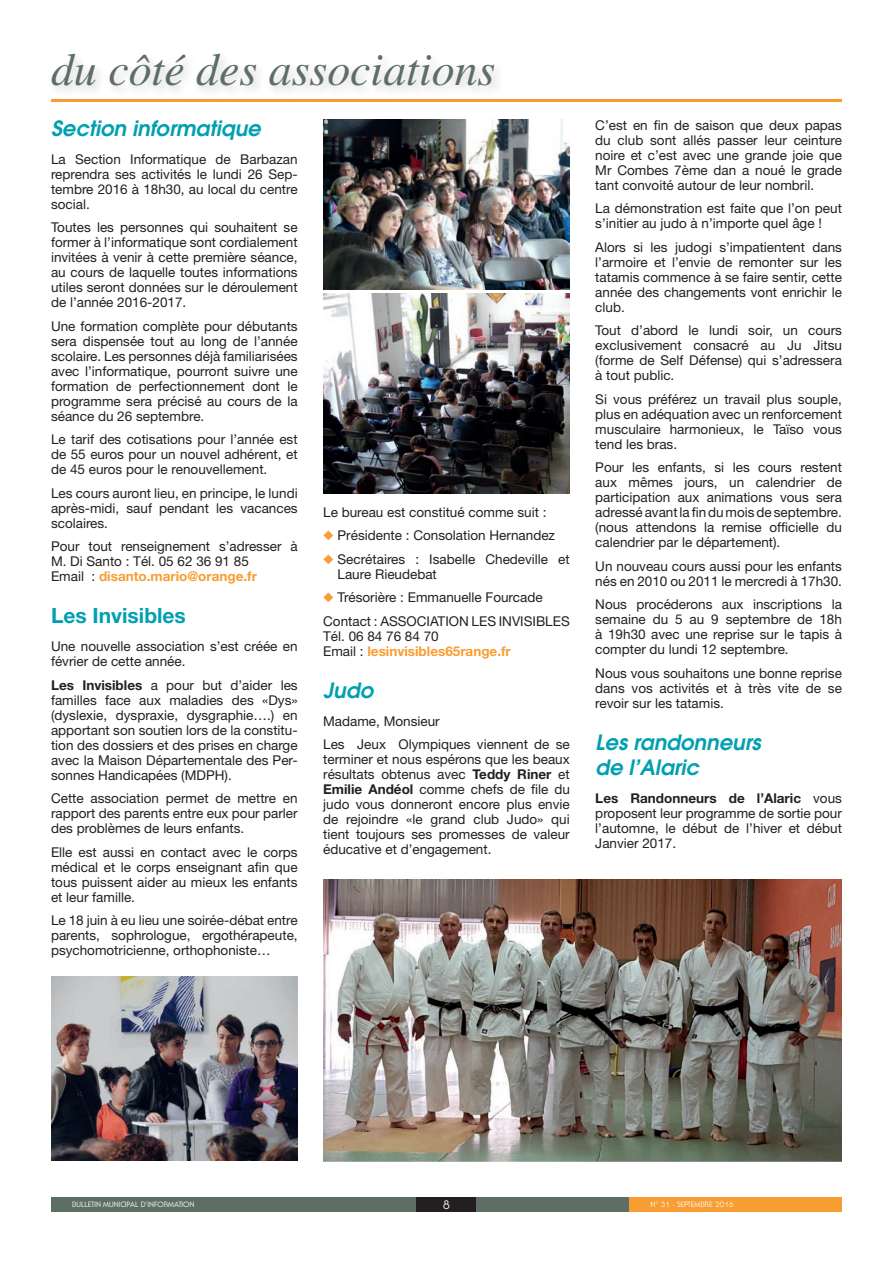
<style>
.page{position:relative;width:893px;height:1263px;background:#fff}
.page>*{position:absolute;margin:0;border:0;box-sizing:border-box;transform-origin:0 0}
.t1{font:italic 45.9px "Times";color:#5d6e65}
.t2{font:italic 600 21px/25.2px "Avant Garde";color:#00a0b0}
.t3{font:700 21px "Helvetica Neue";color:#00a0b0}
.t4{font:13.5px/15px "Helvetica Neue";color:#231f20;text-align:justify}
.t5{font:700 13.5px/15px "Helvetica Neue";color:#f89d31}
.t6{font:12px "Serif Gothic";color:#fff}
.t7{font:7.5px "Serif Gothic";color:#fff}
.s1{font-weight:700;color:#f89d31}
.s2{font-weight:700}
.s3{color:#f89d31}
.s4{font-weight:400;color:#231f20}
</style>
<div class="page">
<div style="left:51px;top:1197px;width:791px;height:15px;background:#5d6e65"></div>
<div style="left:629px;top:1197px;width:213px;height:15px;background:#f89d31"></div>
<div style="left:417px;top:1197px;width:59px;height:15px;background:#231f20"></div>
<hr style="left:51px;top:100px;width:791px;height:2px;background:#f89d31">
<div style="left:48px;top:50px;width:459px;height:48px;background:#fafafa"></div>
<img style="left:51px;top:976px;width:246px;height:185px">
<img style="left:323px;top:119px;width:247px;height:170px">
<img style="left:323px;top:293px;width:247px;height:200px">
<img style="left:323px;top:879px;width:519px;height:283px">
<h1 class="t1" style="left:51px;top:45px;width:446px">du côté des associations</h1>
<h2 class="t2" style="left:51px;top:115px;width:211px">Section informatique</h2>
<p class="t4" style="left:51px;top:151px;width:248px">La Section Informatique de Barbazan reprendra ses activités le lundi 26 Sep&shy;tembre 2016 à 18h30, au local du centre social.</p>
<p class="t4" style="left:51px;top:220px;width:248px">Toutes les personnes qui souhaitent se former à l’informatique sont cordialement invitées à venir à cette première séance, au cours de laquelle toutes informations utiles seront données sur le déroulement de l’année 2016-2017.</p>
<p class="t4" style="left:51px;top:318px;width:248px">Une formation complète pour débutants sera dispensée tout au long de l’année scolaire. Les personnes déjà familiarisées avec l’informatique, pourront suivre une formation de perfectionnement dont le programme sera précisé au cours de la séance du 26 septembre.</p>
<p class="t4" style="left:51px;top:432px;width:248px">Le tarif des cotisations pour l’année est de 55 euros pour un nouvel adhérent, et de 45 euros pour le renouvellement.</p>
<p class="t4" style="left:51px;top:485px;width:248px">Les cours auront lieu, en principe, le lundi après-midi, sauf pendant les vacances scolaires.</p>
<p class="t4" style="left:51px;top:539px;width:248px;text-align:left">Pour tout renseignement s’adresser à<br>M. Di Santo : Tél. 05 62 36 91 85<br>Email : <span class="s1">disanto.mario@orange.fr</span></p>
<h2 class="t3" style="left:51px;top:603px;width:136px">Les Invisibles</h2>
<p class="t4" style="left:51px;top:639px;width:248px">Une nouvelle association s’est créée en février de cette année.</p>
<p class="t4" style="left:51px;top:677px;width:248px"><span class="s2">Les Invisibles</span> a pour but d’aider les familles face aux maladies des «Dys» (dyslexie, dyspraxie, dysgraphie….) en apportant son soutien lors de la constitu&shy;tion des dossiers et des prises en charge avec la Maison Départementale des Per&shy;sonnes Handicapées (MDPH).</p>
<p class="t4" style="left:51px;top:791px;width:248px">Cette association permet de mettre en rapport des parents entre eux pour parler des problèmes de leurs enfants.</p>
<p class="t4" style="left:51px;top:844px;width:248px">Elle est aussi en contact avec le corps médical et le corps enseignant afin que tous puissent aider au mieux les enfants et leur famille.</p>
<p class="t4" style="left:51px;top:913px;width:248px">Le 18 juin à eu lieu une soirée-débat entre parents, sophrologue, ergothérapeute, psychomotricienne, orthophoniste…</p>
<p class="t4" style="left:323px;top:504px;width:225px">Le bureau est constitué comme suit :</p>
<p class="t4" style="left:323px;top:528px;width:233px"><span class="s3">◆</span> Présidente : Consolation Hernandez</p>
<p class="t4" style="left:338px;top:551px;width:234px;text-indent:-14px"><span class="s3">◆</span> Secrétaires : Isabelle Chedeville et<br>Laure Rieudebat</p>
<p class="t4" style="left:323px;top:585px;width:248px;line-height:23.5px"><span class="s3">◆</span> Trésorière : Emmanuelle Fourcade<br>Contact : ASSOCIATION LES INVISIBLES</p>
<p class="t5" style="left:323px;top:628px;width:189px"><span class="s4">Tél. 06 84 76 84 70<br>Email :</span> lesinvisibles65range.fr</p>
<h2 class="t2" style="left:323px;top:677px;width:51px">Judo</h2>
<p class="t4" style="left:323px;top:709px;width:248px;line-height:23.5px">Madame, Monsieur<br>Les Jeux Olympiques viennent de se</p>
<p class="t4" style="left:323px;top:752px;width:248px">terminer et nous espérons que les beaux résultats obtenus avec <span class="s2">Teddy Riner</span> et <span class="s2">Emilie Andéol</span> comme chefs de file du judo vous donneront encore plus envie de rejoindre «le grand club Judo» qui tient toujours ses promesses de valeur éducative et d’engagement.</p>
<p class="t4" style="left:595px;top:117px;width:248px">C’est en fin de saison que deux papas du club sont allés passer leur ceinture noire et c’est avec une grande joie que Mr Combes 7ème dan a noué le grade tant convoité autour de leur nombril.</p>
<p class="t4" style="left:595px;top:201px;width:248px">La démonstration est faite que l’on peut s’initier au judo à n’importe quel âge !</p>
<p class="t4" style="left:595px;top:239px;width:248px">Alors si les judogi s’impatientent dans l’armoire et l’envie de remonter sur les tatamis commence à se faire sentir, cette année des changements vont enrichir le club.</p>
<p class="t4" style="left:595px;top:323px;width:248px">Tout d’abord le lundi soir, un cours exclusivement consacré au Ju Jitsu (forme de Self Défense) qui s’adressera à tout public.</p>
<p class="t4" style="left:595px;top:391px;width:248px">Si vous préférez un travail plus souple, plus en adéquation avec un renforcement musculaire harmonieux, le Taïso vous tend les bras.</p>
<p class="t4" style="left:595px;top:460px;width:248px">Pour les enfants, si les cours restent aux mêmes jours, un calendrier de participation aux animations vous sera adressé avant la fin du mois de septembre. (nous attendons la remise officielle du calendrier par le département).</p>
<p class="t4" style="left:595px;top:558px;width:248px">Un nouveau cours aussi pour les enfants nés en 2010 ou 2011 le mercredi à 17h30.</p>
<p class="t4" style="left:595px;top:597px;width:248px">Nous procéderons aux inscriptions la semaine du 5 au 9 septembre de 18h à 19h30 avec une reprise sur le tapis à compter du lundi 12 septembre.</p>
<p class="t4" style="left:595px;top:665px;width:248px">Nous vous souhaitons une bonne reprise dans vos activités et à très vite de se revoir sur les tatamis.</p>
<h2 class="t2" style="left:595px;top:729px;width:167px">Les randonneurs de l’Alaric</h2>
<p class="t4" style="left:595px;top:790px;width:248px"><span class="s2">Les Randonneurs de l’Alaric</span> vous proposent leur programme de sortie pour l’automne, le début de l’hiver et début Janvier 2017.</p>
<p class="t7" style="left:72px;top:1200px;width:124px">BULLETIN MUNICIPAL D’INFORMATION</p>
<p class="t6" style="left:443px;top:1197px;width:9px">8</p>
<p class="t7" style="left:651px;top:1200px;width:84px">N° 31 - SEPTEMBRE 2016</p>
</div>
